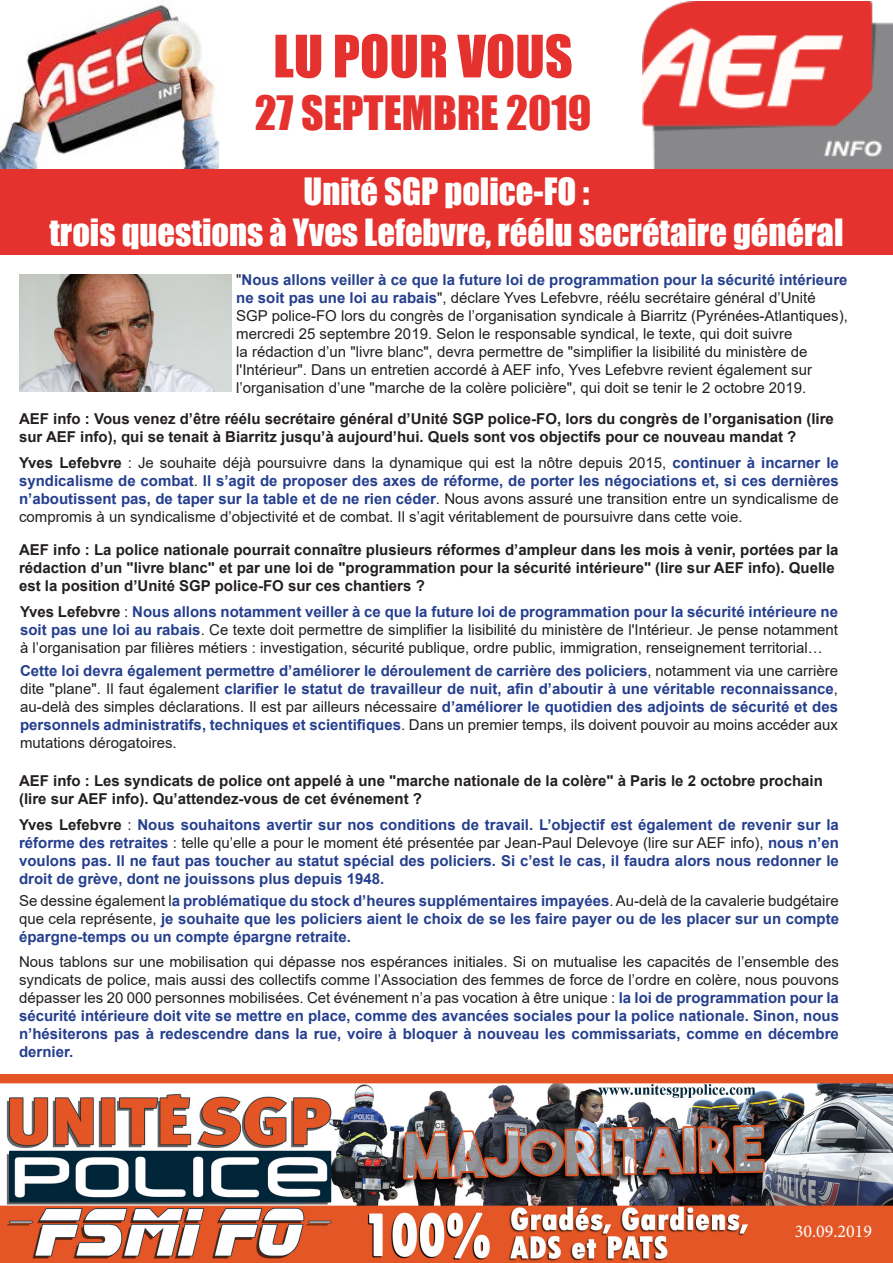
<style>
.page{position:relative;width:893px;height:1263px;background:#fff}
.page>*{position:absolute;margin:0;border:0;box-sizing:border-box;transform-origin:0 0}
.t1{font:54px "Impact";color:#e5322e}
.t2{font:43.5px "Impact";color:#e5322e}
.t3{font:34.5px "Impact";color:#fff}
.t4{font:18px "Minion Pro";color:#fff}
.t5{font:15px/18px "Arial";color:#231f20;text-align:justify}
.t6{font:700 15px/18px "Arial";color:#253f8e;text-align:justify}
.t7{font:700 15px/18px "Arial";color:#231f20}
.s1{font-weight:700;color:#253f8e}
.s2{font-weight:700}
.s3{font-weight:400;color:#231f20}
.s4{color:#231f20}
</style>
<div class="page">
<img style="left:0;top:1074px;width:893px;height:189px">
<img style="left:0;top:5px;width:218px;height:163px">
<img style="left:642px;top:1px;width:251px;height:168px">
<div style="left:0;top:169px;width:893px;height:86px;background:#e5322e"></div>
<img style="left:19px;top:274px;width:212px;height:117px">
<div style="left:787px;top:1213px;width:93px;height:34px;background:#e45626"></div>
<p class="t1" style="left:273px;top:14px;width:301px">LU POUR VOUS</p>
<p class="t2" style="left:255px;top:79px;width:338px">27 SEPTEMBRE 2019</p>
<p class="t3" style="left:304px;top:165px;width:287px">Unité SGP police-FO :</p>
<p class="t3" style="left:49px;top:206px;width:795px">trois questions à Yves Lefebvre, réélu secrétaire général</p>
<p class="t5" style="left:236px;top:271px;width:613px;text-align:left">"<span class="s1">Nous allons veiller à ce que la future loi de programmation pour la sécurité intérieure ne soit pas une loi au rabais</span>", déclare Yves Lefebvre, réélu secrétaire général d’Unité SGP police-FO lors du congrès de l’organisation syndicale à Biarritz (Pyrénées-Atlantiques), mercredi 25 septembre 2019. Selon le responsable syndical, le texte, qui doit suivre<br>la rédaction d’un "livre blanc", devra permettre de "simplifier la lisibilité du ministère de l'Intérieur". Dans un entretien accordé à AEF info, Yves Lefebvre revient également sur l’organisation d’une "marche de la colère policière", qui doit se tenir le 2 octobre 2019.</p>
<p class="t7" style="left:19px;top:410px;width:816px">AEF info : Vous venez d’être réélu secrétaire général d’Unité SGP police-FO, lors du congrès de l’organisation (lire sur AEF info), qui se tenait à Biarritz jusqu’à aujourd’hui. Quels sont vos objectifs pour ce nouveau mandat ?</p>
<p class="t5" style="left:19px;top:453px;width:821px"><span class="s2">Yves Lefebvre</span> : Je souhaite déjà poursuivre dans la dynamique qui est la nôtre depuis 2015, <span class="s1">continuer à incarner le syndicalisme de combat</span>. <span class="s1">Il s’agit de proposer des axes de réforme, de porter les négociations et, si ces dernières n’aboutissent pas, de taper sur la table et de ne rien céder</span>. Nous avons assuré une transition entre un syndicalisme de compromis à un syndicalisme d’objectivité et de combat. Il s’agit véritablement de poursuivre dans cette voie.</p>
<p class="t7" style="left:19px;top:541px;width:821px">AEF info : La police nationale pourrait connaître plusieurs réformes d’ampleur dans les mois à venir, portées par la rédaction d’un "livre blanc" et par une loi de "programmation pour la sécurité intérieure" (lire sur AEF info). Quelle est la position d’Unité SGP police-FO sur ces chantiers ?</p>
<p class="t5" style="left:20px;top:602px;width:820px"><span class="s2">Yves Lefebvre</span> : <span class="s1">Nous allons notamment veiller à ce que la future loi de programmation pour la sécurité intérieure ne soit pas une loi au rabais</span>. Ce texte doit permettre de simplifier la lisibilité du ministère de l'Intérieur. Je pense notamment à l’organisation par filières métiers : investigation, sécurité publique, ordre public, immigration, renseignement territorial…</p>
<p class="t6" style="left:20px;top:662px;width:819px">Cette loi devra également permettre d’améliorer le déroulement de carrière des policiers<span class="s3">, notamment via une carrière dite "plane". Il faut également</span> clarifier le statut de travailleur de nuit, afin d’aboutir à une véritable reconnaissance<span class="s3">, au-delà des simples déclarations. Il est par ailleurs nécessaire</span> d’améliorer le quotidien des adjoints de sécurité et des personnels administratifs, techniques et scientifiques<span class="s3">. Dans un premier temps, ils doivent pouvoir au moins accéder aux mutations dérogatoires.</span></p>
<p class="t7" style="left:19px;top:771px;width:805px">AEF info : Les syndicats de police ont appelé à une "marche nationale de la colère" à Paris le 2 octobre prochain (lire sur AEF info). Qu’attendez-vous de cet événement ?</p>
<p class="t6" style="left:19px;top:816px;width:821px"><span class="s4">Yves Lefebvre</span> <span class="s3">:</span> Nous souhaitons avertir sur nos conditions de travail. L’objectif est également de revenir sur la réforme des retraites <span class="s3">: telle qu’elle a pour le moment été présentée par Jean-Paul Delevoye (lire sur AEF info),</span> nous n’en voulons pas. Il ne faut pas toucher au statut spécial des policiers. Si c’est le cas, il faudra alors nous redonner le droit de grève, dont ne jouissons plus depuis 1948.</p>
<p class="t6" style="left:19px;top:892px;width:821px"><span class="s3">Se dessine également l</span>a problématique du stock d’heures supplémentaires impayées<span class="s3">. Au-delà de la cavalerie budgétaire que cela représente,</span> je souhaite que les policiers aient le choix de se les faire payer ou de les placer sur un compte épargne-temps ou un compte épargne retraite.</p>
<p class="t5" style="left:19px;top:953px;width:821px">Nous tablons sur une mobilisation qui dépasse nos espérances initiales. Si on mutualise les capacités de l’ensemble des syndicats de police, mais aussi des collectifs comme l’Association des femmes de force de l’ordre en colère, nous pouvons dépasser les 20 000 personnes mobilisées. Cet événement n’a pas vocation à être unique : <span class="s1">la loi de programmation pour la sécurité intérieure doit vite se mettre en place, comme des avancées sociales pour la police nationale. Sinon, nous n’hésiterons pas à redescendre dans la rue, voire à bloquer à nouveau les commissariats, comme en décembre dernier.</span></p>
<p class="t4" style="left:795px;top:1219px;width:79px">30.09.2019</p>
</div>
